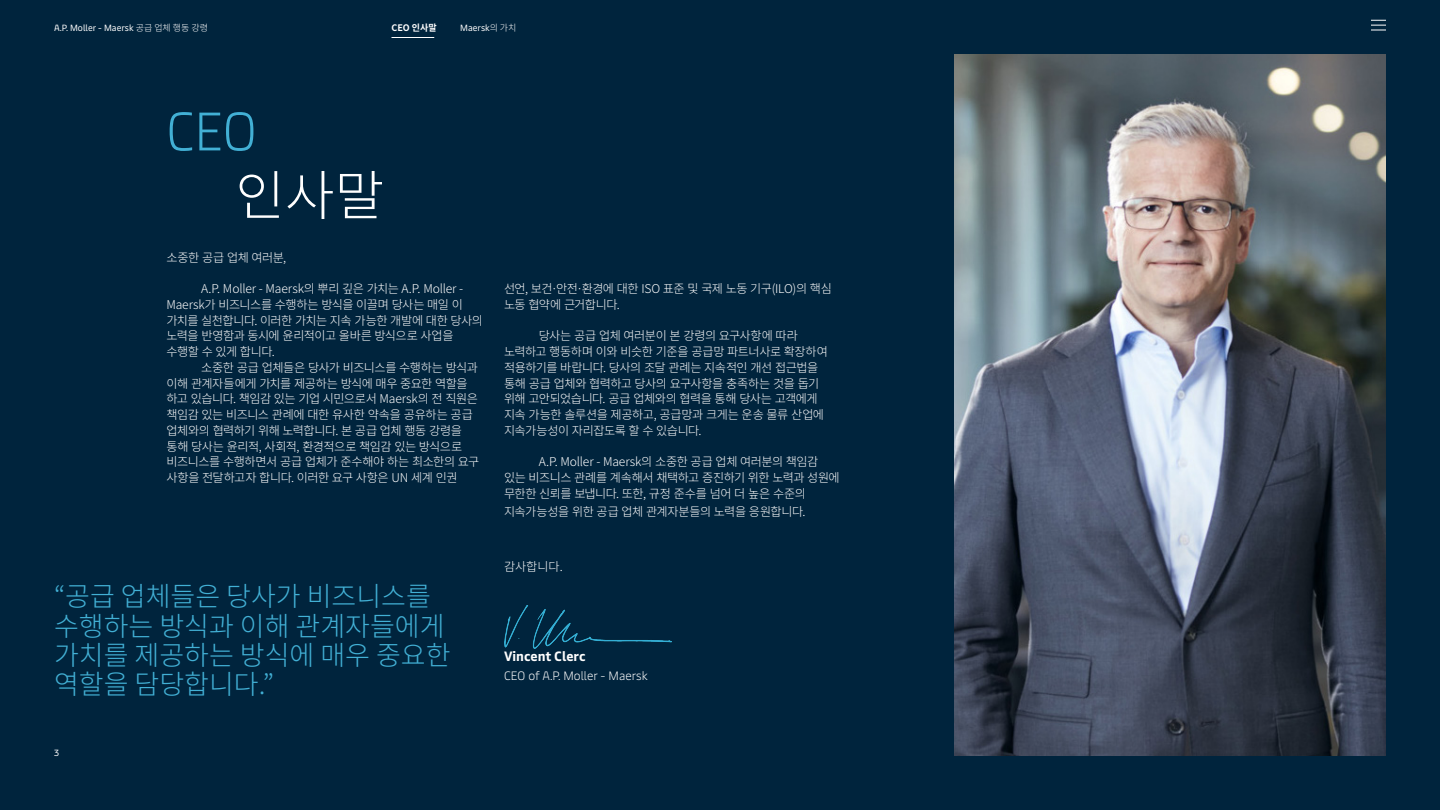
<style>
.page{position:relative;width:1440px;height:810px;background:#00243d}
.page>*{position:absolute;margin:0;border:0;box-sizing:border-box;transform-origin:0 0}
.t1{font:300 54px "Maersk Headline";color:#42b0d5}
.t2{font:300 54px "Source Han Sans KR";color:#fff}
.t3{font:300 27px/29.2px "Source Han Sans KR";color:#42b0d5}
.t4{font:700 13.5px "Maersk Text";color:#fff}
.t5{font:300 12.15px/15.8px "Source Han Sans KR";letter-spacing:-.035em;color:#fff}
.t6{font:300 12.15px "Maersk Text";color:#fff}
.t7{font:9px "Maersk Text";color:#fff}
.t8{font:700 9px "Source Han Sans KR";color:#fff}
.s1{font-family:"Source Han Sans KR";font-weight:300}
</style>
<div class="page">
<hr style="left:392px;top:37px;width:42px;height:1px;background:#fff">
<svg style="left:1371px;top:20px;width:15px;height:11px"></svg>
<img style="left:504px;top:605px;width:168px;height:44px">
<img style="left:954px;top:54px;width:432px;height:702px">
<p class="t7" style="left:54px;top:20px;width:156px">A.P. Moller - Maersk <span class="s1">공급 업체 행동 강령</span></p>
<p class="t8" style="left:392px;top:23px;width:47px">CEO 인사말</p>
<p class="t7" style="left:460px;top:20px;width:58px">Maersk<span class="s1">의 가치</span></p>
<h1 class="t1" style="left:166px;top:89px;width:92px">CEO</h1>
<h1 class="t2" style="left:235px;top:165px;width:151px">인사말</h1>
<p class="t5" style="left:166px;top:250px;width:121px">소중한 공급 업체 여러분,</p>
<p class="t5" style="left:166px;top:281px;width:318px;text-indent:35px">A.P. Moller - Maersk의 뿌리 깊은 가치는 A.P. Moller -<br>Maersk가 비즈니스를 수행하는 방식을 이끌며 당사는 매일 이 가치를 실천합니다. 이러한 가치는 지속 가능한 개발에 대한 당사의 노력을 반영함과 동시에 윤리적이고 올바른 방식으로 사업을 수행할 수 있게 합니다.</p>
<p class="t5" style="left:166px;top:360px;width:314px;text-indent:35px">소중한 공급 업체들은 당사가 비즈니스를 수행하는 방식과 이해 관계자들에게 가치를 제공하는 방식에 매우 중요한 역할을 하고 있습니다. 책임감 있는 기업 시민으로서 Maersk의 전 직원은 책임감 있는 비즈니스 관례에 대한 유사한 약속을 공유하는 공급 업체와의 협력하기 위해 노력합니다. 본 공급 업체 행동 강령을 통해 당사는 윤리적, 사회적, 환경적으로 책임감 있는 방식으로 비즈니스를 수행하면서 공급 업체가 준수해야 하는 최소한의 요구 사항을 전달하고자 합니다. 이러한 요구 사항은 UN 세계 인권</p>
<h2 class="t3" style="left:54px;top:583px;width:398px">“공급 업체들은 당사가 비즈니스를 수행하는 방식과 이해 관계자들에게 가치를 제공하는 방식에 매우 중요한 역할을 담당합니다.”</h2>
<p class="t7" style="left:54px;top:745px;width:7px">3</p>
<p class="t5" style="left:504px;top:281px;width:329px">선언, 보건·안전·환경에 대한 ISO 표준 및 국제 노동 기구(ILO)의 핵심 노동 협약에 근거합니다.</p>
<p class="t5" style="left:504px;top:328px;width:325px;text-indent:35px">당사는 공급 업체 여러분이 본 강령의 요구사항에 따라 노력하고 행동하며 이와 비슷한 기준을 공급망 파트너사로 확장하여 적용하기를 바랍니다. 당사의 조달 관례는 지속적인 개선 접근법을 통해 공급 업체와 협력하고 당사의 요구사항을 충족하는 것을 돕기 위해 고안되었습니다. 공급 업체와의 협력을 통해 당사는 고객에게 지속 가능한 솔루션을 제공하고, 공급망과 크게는 운송 물류 산업에 지속가능성이 자리잡도록 할 수 있습니다.</p>
<p class="t5" style="left:504px;top:454px;width:337px;text-indent:35px">A.P. Moller - Maersk의 소중한 공급 업체 여러분의 책임감 있는 비즈니스 관례를 계속해서 채택하고 증진하기 위한 노력과 성원에 무한한 신뢰를 보냅니다. 또한, 규정 준수를 넘어 더 높은 수준의</p>
<p class="t5" style="left:504px;top:504px;width:303px">지속가능성을 위한 공급 업체 관계자분들의 노력을 응원합니다.</p>
<p class="t5" style="left:504px;top:559px;width:60px">감사합니다.</p>
<p class="t4" style="left:504px;top:645px;width:83px">Vincent Clerc</p>
<p class="t6" style="left:504px;top:665px;width:145px">CEO of A.P. Moller - Maersk</p>
</div>
